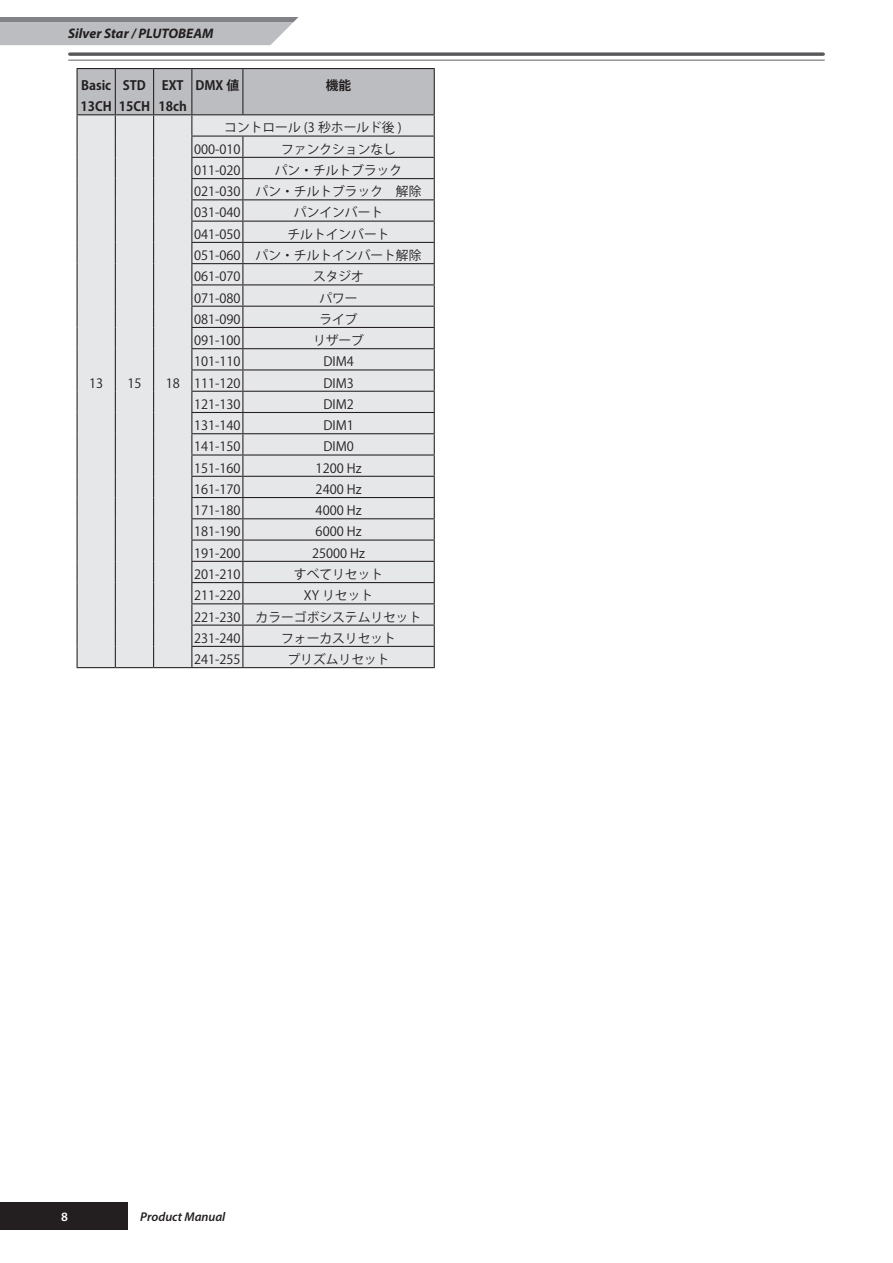
<style>
.page{position:relative;width:893px;height:1263px;background:#fff}
.page>*{position:absolute;margin:0;border:0;box-sizing:border-box;transform-origin:0 0}
.t1{font:italic 700 13.8px "Myriad Pro";color:#231f20}
.t2{font:12.75px/21.3px "Koz Go Pro";color:#231f20}
.t3{font:700 12.75px/21.3px "Koz Go Pro";color:#231f20}
.t4{font:italic 600 12.75px "Myriad Pro";color:#231f20}
.t5{font:600 12.75px "Myriad Pro";color:#fff}
</style>
<div class="page">
<svg style="left:0;top:17px;width:299px;height:28px;background:#b4b5b8"></svg>
<div style="left:0;top:1202px;width:128px;height:28px;background:#231f20"></div>
<svg style="left:70px;top:52px;width:753px;height:4px;background:#6f7072"></svg>
<hr style="left:69px;top:60px;width:755px;height:1px;background:#808285">
<div style="left:77px;top:69px;width:38px;height:46px;background:#bcbdc0"></div>
<div style="left:115px;top:69px;width:39px;height:46px;background:#bcbdc0"></div>
<div style="left:154px;top:69px;width:38px;height:46px;background:#bcbdc0"></div>
<div style="left:78px;top:115px;width:113px;height:552px;background:#e6e7e9"></div>
<hr style="left:192px;top:68px;width:51px;height:1px;background:#231f20">
<hr style="left:243px;top:68px;width:192px;height:1px;background:#231f20">
<svg style="left:77px;top:115px;width:1px;height:552px"></svg>
<svg style="left:115px;top:115px;width:1px;height:552px"></svg>
<svg style="left:153px;top:115px;width:1px;height:552px"></svg>
<svg style="left:191px;top:69px;width:244px;height:598px;background:#d8d9db"></svg>
<hr style="left:77px;top:667px;width:38px;height:1px;background:#231f20">
<hr style="left:115px;top:667px;width:39px;height:1px;background:#231f20">
<hr style="left:154px;top:667px;width:38px;height:1px;background:#231f20">
<hr style="left:192px;top:667px;width:51px;height:1px;background:#231f20">
<hr style="left:243px;top:667px;width:192px;height:1px;background:#231f20">
<hr style="left:77px;top:68px;width:38px;height:1px;background:#231f20">
<hr style="left:77px;top:69px;width:1px;height:45px;background:#231f20">
<hr style="left:115px;top:68px;width:39px;height:1px;background:#231f20">
<hr style="left:115px;top:69px;width:1px;height:45px;background:#231f20">
<hr style="left:154px;top:68px;width:38px;height:1px;background:#231f20">
<hr style="left:153px;top:69px;width:1px;height:45px;background:#231f20">
<hr style="left:77px;top:114px;width:38px;height:1px;background:#231f20">
<hr style="left:115px;top:114px;width:39px;height:1px;background:#231f20">
<hr style="left:154px;top:114px;width:38px;height:1px;background:#231f20">
<hr style="left:191px;top:69px;width:1px;height:45px;background:#231f20">
<p class="t1" style="left:68px;top:24px;width:147px">Silver Star / PLUTOBEAM</p>
<p class="t3" style="left:81px;top:75px;width:33px">Basic<br>13CH</p>
<p class="t3" style="left:119px;top:75px;width:33px;text-align:center">STD<br>15CH</p>
<p class="t3" style="left:159px;top:75px;width:30px">EXT<br>18ch</p>
<p class="t3" style="left:195px;top:75px;width:45px">DMX 値</p>
<p class="t3" style="left:326px;top:75px;width:27px">機能</p>
<p class="t2" style="left:194px;top:117px;width:209px;text-indent:30px">コントロール (3 秒ホールド後 )<br>000-010</p>
<p class="t2" style="left:281px;top:139px;width:116px">ファンクションなし</p>
<p class="t2" style="left:194px;top:160px;width:229px;text-indent:81px">パン・チルトブラック<br>021-030 パン・チルトブラック　解除<br>031-040</p>
<p class="t2" style="left:194px;top:160px;width:48px">011-020</p>
<p class="t2" style="left:294px;top:202px;width:91px">パンインバート</p>
<p class="t2" style="left:89px;top:373px;width:16px">13</p>
<p class="t2" style="left:127px;top:373px;width:16px">15</p>
<p class="t2" style="left:166px;top:373px;width:16px">18</p>
<p class="t2" style="left:194px;top:224px;width:229px;text-indent:93px">チルトインバート<br>051-060 パン・チルトインバート解除<br>061-070</p>
<p class="t2" style="left:194px;top:224px;width:48px">041-050</p>
<p class="t2" style="left:313px;top:266px;width:53px">スタジオ</p>
<p class="t2" style="left:194px;top:288px;width:48px">071-080</p>
<p class="t2" style="left:319px;top:288px;width:40px">パワー</p>
<p class="t2" style="left:194px;top:309px;width:48px">081-090</p>
<p class="t2" style="left:319px;top:309px;width:40px">ライブ</p>
<p class="t2" style="left:194px;top:330px;width:48px">091-100</p>
<p class="t2" style="left:313px;top:330px;width:53px">リザーブ</p>
<p class="t2" style="left:194px;top:351px;width:48px">101-110</p>
<p class="t2" style="left:323px;top:351px;width:32px">DIM4</p>
<p class="t2" style="left:194px;top:373px;width:48px">111-120</p>
<p class="t2" style="left:323px;top:373px;width:32px">DIM3</p>
<p class="t2" style="left:194px;top:394px;width:48px">121-130</p>
<p class="t2" style="left:323px;top:394px;width:32px">DIM2</p>
<p class="t2" style="left:194px;top:415px;width:48px">131-140</p>
<p class="t2" style="left:323px;top:415px;width:32px">DIM1</p>
<p class="t2" style="left:194px;top:436px;width:48px">141-150</p>
<p class="t2" style="left:323px;top:436px;width:32px">DIM0</p>
<p class="t2" style="left:194px;top:458px;width:48px">151-160</p>
<p class="t2" style="left:316px;top:458px;width:47px">1200 Hz</p>
<p class="t2" style="left:194px;top:479px;width:48px">161-170</p>
<p class="t2" style="left:316px;top:479px;width:47px">2400 Hz</p>
<p class="t2" style="left:194px;top:500px;width:48px">171-180</p>
<p class="t2" style="left:316px;top:500px;width:47px">4000 Hz</p>
<p class="t2" style="left:194px;top:521px;width:48px">181-190</p>
<p class="t2" style="left:316px;top:521px;width:47px">6000 Hz</p>
<p class="t2" style="left:194px;top:543px;width:48px">191-200</p>
<p class="t2" style="left:312px;top:543px;width:54px">25000 Hz</p>
<p class="t2" style="left:194px;top:564px;width:48px">201-210</p>
<p class="t2" style="left:294px;top:564px;width:91px">すべてリセット</p>
<p class="t2" style="left:194px;top:585px;width:48px">211-220</p>
<p class="t2" style="left:194px;top:585px;width:229px;text-indent:110px">XY リセット<br>221-230 カラーゴボシステムリセット<br>231-240</p>
<p class="t2" style="left:281px;top:628px;width:116px">フォーカスリセット</p>
<p class="t2" style="left:194px;top:649px;width:48px">241-255</p>
<p class="t2" style="left:288px;top:649px;width:104px">プリズムリセット</p>
<p class="t5" style="left:61px;top:1208px;width:8px">8</p>
<p class="t4" style="left:140px;top:1208px;width:87px">Product Manual</p>
</div>
